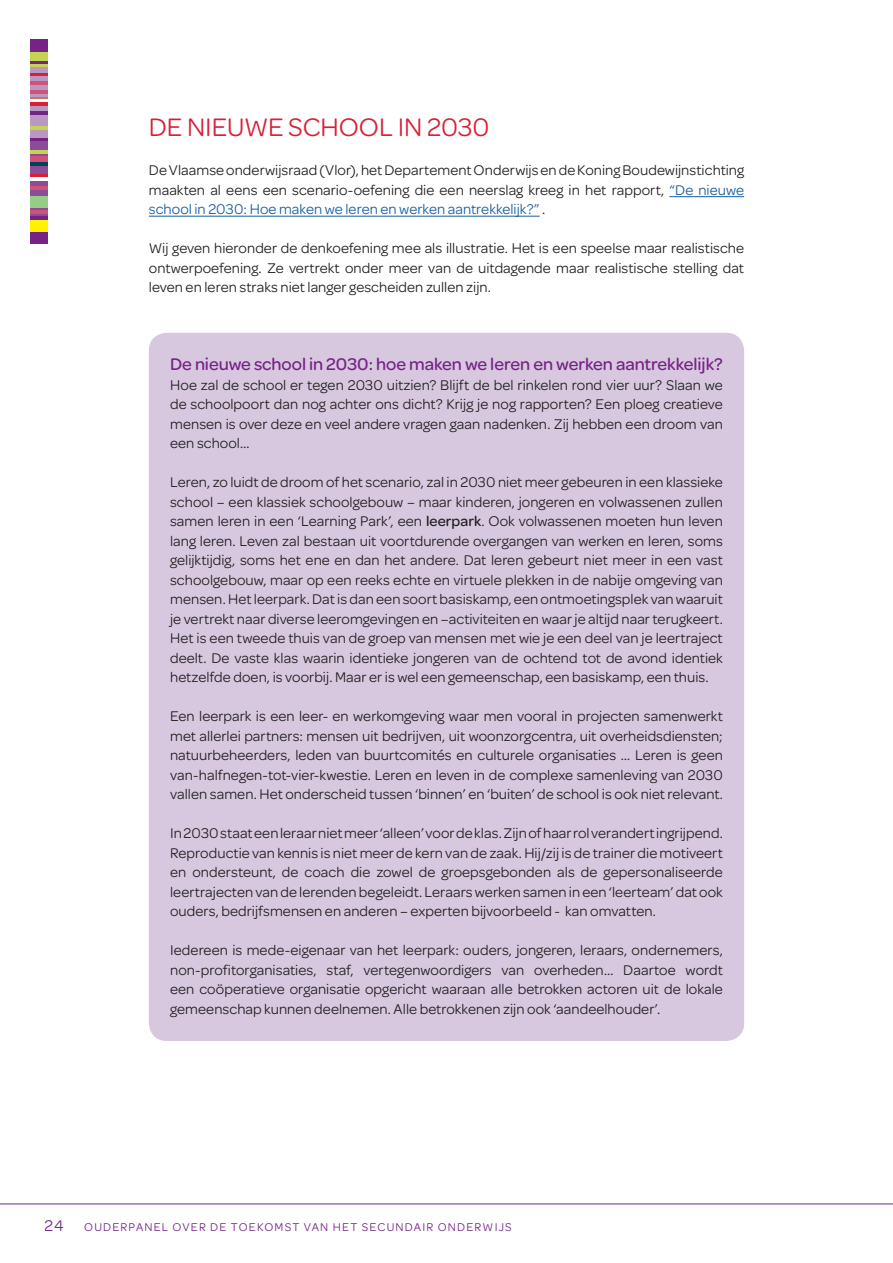
<style>
.page{position:relative;width:893px;height:1263px;background:#fff}
.page>*{position:absolute;margin:0;border:0;box-sizing:border-box;transform-origin:0 0}
.t1{font:27px "Omnes";color:#da1f37}
.t2{font:500 18px "Omnes";letter-spacing:-.005em;color:#772386}
.t3{font:15px/19.5px "Omnes";letter-spacing:.005em;color:#231f20;text-align:justify}
.t4{font:12px "Omnes";letter-spacing:.1em;color:#772386}
.s1{color:#175d9e}
.s2{font-weight:500}
.s3{font-size:16.5px}
</style>
<div class="page">
<svg style="left:0;top:1203px;width:893px;height:2px;background:#ba90c2"></svg>
<div style="left:30px;top:67px;width:18px;height:75px;background:#b999c4"></div>
<div style="left:30px;top:40px;width:18px;height:12px;background:#772386"></div>
<hr style="left:30px;top:73px;width:18px;height:3px;background:#da1f37">
<hr style="left:30px;top:82px;width:18px;height:3px;background:#ce5376">
<hr style="left:30px;top:91px;width:18px;height:3px;background:#ce5376">
<svg style="left:30px;top:97px;width:18px;height:2px"></svg>
<hr style="left:30px;top:100px;width:18px;height:3px;background:#fff">
<hr style="left:30px;top:103px;width:18px;height:3px;background:#da1f37">
<hr style="left:30px;top:112px;width:18px;height:3px;background:#772386">
<hr style="left:30px;top:127px;width:18px;height:3px;background:#c6d352">
<hr style="left:30px;top:139px;width:18px;height:3px;background:#772386">
<div style="left:30px;top:52px;width:18px;height:15px;background:#c6d352"></div>
<svg style="left:30px;top:61px;width:18px;height:2px"></svg>
<div style="left:30px;top:142px;width:18px;height:75px;background:#8b4d98"></div>
<hr style="left:30px;top:151px;width:18px;height:3px;background:#c6d352">
<div style="left:30px;top:157px;width:18px;height:6px;background:#ce5376"></div>
<hr style="left:30px;top:163px;width:18px;height:3px;background:#03405b">
<hr style="left:30px;top:175px;width:18px;height:3px;background:#da1f37">
<hr style="left:30px;top:178px;width:18px;height:3px;background:#fff">
<hr style="left:30px;top:186px;width:18px;height:3px;background:#ce5376">
<div style="left:30px;top:196px;width:18px;height:12px;background:#95cd87"></div>
<hr style="left:30px;top:211px;width:18px;height:3px;background:#ce5376">
<div style="left:30px;top:217px;width:18px;height:27px;background:#772386"></div>
<div style="left:30px;top:220px;width:18px;height:12px;background:#fff101"></div>
<div style="left:149px;top:333px;width:595px;height:708px;background:#d7c8e0;border-radius:18px"></div>
<hr style="left:669px;top:196px;width:75px;height:1px;background:#175d9e">
<hr style="left:149px;top:216px;width:391px;height:1px;background:#175d9e">
<h1 class="t1" style="left:149px;top:112px;width:342px">DE NIEUWE SCHOOL IN 2030</h1>
<p class="t3" style="left:149px;top:161px;width:597px">De Vlaamse onderwijsraad (Vlor), het Departement Onderwijs en de Koning Boudewijnstichting maakten al eens een scenario-oefening die een neerslag kreeg in het rapport, <span class="s1">“De nieuwe school in 2030: Hoe maken we leren en werken aantrekkelijk?”</span> .</p>
<p class="t3" style="left:149px;top:239px;width:597px">Wij geven hieronder de denkoefening mee als illustratie. Het is een speelse maar realistische ontwerpoefening. Ze vertrekt onder meer van de uitdagende maar realistische stelling dat leven en leren straks niet langer gescheiden zullen zijn.</p>
<p class="t2" style="left:170px;top:354px;width:554px">De nieuwe school in 2030: hoe maken we leren en werken aantrekkelijk?</p>
<p class="t3" style="left:170px;top:375px;width:554px">Hoe zal de school er tegen 2030 uitzien? Blijft de bel rinkelen rond vier uur? Slaan we de schoolpoort dan nog achter ons dicht? Krijg je nog rapporten? Een ploeg creatieve mensen is over deze en veel andere vragen gaan nadenken. Zij hebben een droom van een school…</p>
<p class="t3" style="left:170px;top:473px;width:554px">Leren, zo luidt de droom of het scenario, zal in 2030 niet meer gebeuren in een klassieke school – een klassiek schoolgebouw – maar kinderen, jongeren en volwassenen zullen samen leren in een ‘Learning Park’, een <span class="s2">leerpark</span>. Ook volwassenen moeten hun leven lang leren. Leven zal bestaan uit voortdurende overgangen van werken en leren, soms gelijktijdig, soms het ene en dan het andere. Dat leren gebeurt niet meer in een vast schoolgebouw, maar op een reeks echte en virtuele plekken in de nabije omgeving van mensen. Het leerpark. Dat is dan een soort basiskamp, een ontmoetingsplek van waaruit je vertrekt naar diverse leeromgevingen en –activiteiten en waar je altijd naar terugkeert.<br>Het is een tweede thuis van de groep van mensen met wie je een deel van je leertraject deelt. De vaste klas waarin identieke jongeren van de ochtend tot de avond identiek hetzelfde doen, is voorbij. Maar er is wel een gemeenschap, een basiskamp, een thuis.</p>
<p class="t3" style="left:170px;top:707px;width:554px">Een leerpark is een leer- en werkomgeving waar men vooral in projecten samenwerkt met allerlei partners: mensen uit bedrijven, uit woonzorgcentra, uit overheidsdiensten; natuurbeheerders, leden van buurtcomités en culturele organisaties … Leren is geen van-halfnegen-tot-vier-kwestie. Leren en leven in de complexe samenleving van 2030 vallen samen. Het onderscheid tussen ‘binnen’ en ‘buiten’ de school is ook niet relevant.</p>
<p class="t3" style="left:170px;top:824px;width:554px">In 2030 staat een leraar niet meer ‘alleen’ voor de klas. Zijn of haar rol verandert ingrijpend.<br>Reproductie van kennis is niet meer de kern van de zaak. Hij/zij is de trainer die motiveert en ondersteunt, de coach die zowel de groepsgebonden als de gepersonaliseerde leertrajecten van de lerenden begeleidt. Leraars werken samen in een ‘leerteam’ dat ook ouders, bedrijfsmensen en anderen – experten bijvoorbeeld - kan omvatten.</p>
<p class="t3" style="left:170px;top:941px;width:554px">Iedereen is mede-eigenaar van het leerpark: ouders, jongeren, leraars, ondernemers, non-profitorganisaties, staf, vertegenwoordigers van overheden… Daartoe wordt een coöperatieve organisatie opgericht waaraan alle betrokken actoren uit de lokale gemeenschap kunnen deelnemen. Alle betrokkenen zijn ook ‘aandeelhouder’.</p>
<p class="t4" style="left:44px;top:1220px;width:469px"><span class="s3">24</span> OUDERPANEL OVER DE TOEKOMST VAN HET SECUNDAIR ONDERWIJS</p>
</div>
